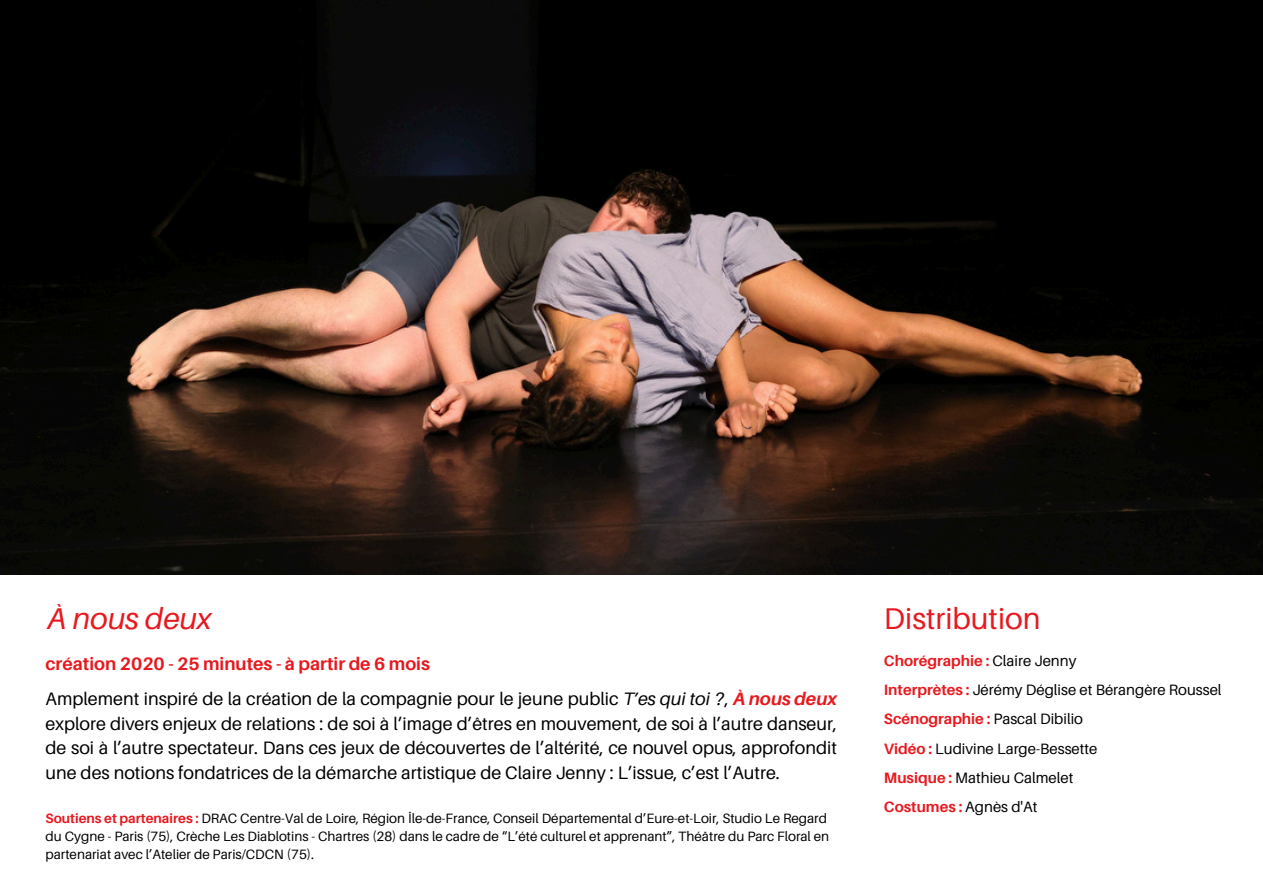
<style>
.page{position:relative;width:1263px;height:894px;background:#fff}
.page>*{position:absolute;margin:0;border:0;box-sizing:border-box;transform-origin:0 0}
.t1{font:30px "Aileron";color:#e7191f}
.t2{font:italic 30px "Aileron";color:#e7191f}
.t3{font:18px/24.8px "Aileron";color:#000;text-align:justify}
.t4{font:700 18px "Aileron";color:#e7191f}
.t5{font:15px "Aileron";color:#000}
.t6{font:700 15px "Aileron";color:#e7191f}
.t7{font:13.5px/18px "Aileron";color:#000}
.s1{font-style:italic}
.s2{font-weight:700;font-style:italic;color:#e7191f}
.s3{font-weight:700;color:#e7191f}
.s4{font-weight:400;color:#000}
</style>
<div class="page">
<img style="left:0;top:0;width:1263px;height:574px">
<p class="t2" style="left:47px;top:600px;width:166px">À nous deux</p>
<p class="t4" style="left:46px;top:652px;width:386px">création 2020 - 25 minutes - à partir de 6 mois</p>
<p class="t3" style="left:46px;top:685px;width:793px">Amplement inspiré de la création de la compagnie pour le jeune public <span class="s1">T’es qui toi ?</span>, <span class="s2">À nous deux </span>explore divers enjeux de relations : de soi à l’image d’êtres en mouvement, de soi à l’autre danseur, de soi à l’autre spectateur. Dans ces jeux de découvertes de l’altérité, ce nouvel opus, approfondit une des notions fondatrices de la démarche artistique de Claire Jenny : L’issue, c’est l’Autre.</p>
<p class="t7" style="left:46px;top:809px;width:785px"><span class="s3">Soutiens et partenaires :</span> DRAC Centre-Val de Loire, Région Île-de-France, Conseil Départemental d’Eure-et-Loir, Studio Le Regard du Cygne - Paris (75), Crèche Les Diablotins - Chartres (28) dans le cadre de “L’été culturel et apprenant”, Théâtre du Parc Floral en partenariat avec l’Atelier de Paris/CDCN (75).</p>
<p class="t1" style="left:884px;top:600px;width:158px">Distribution</p>
<h1 class="t6" style="left:884px;top:651px;width:194px">Chorégraphie : <span class="s4">Claire Jenny</span></h1>
<h3 class="t5" style="left:884px;top:680px;width:339px"><span class="s3">Interprètes :</span> Jérémy Déglise et Bérangère Roussel</h3>
<h1 class="t6" style="left:884px;top:709px;width:201px">Scénographie : <span class="s4">Pascal Dibilio</span></h1>
<p class="t5" style="left:884px;top:739px;width:215px"><span class="s3">Vidéo :</span> Ludivine Large-Bessette</p>
<p class="t5" style="left:884px;top:768px;width:191px"><span class="s3">Musique :</span> Mathieu Calmelet</p>
<p class="t6" style="left:884px;top:797px;width:155px">Costumes : <span class="s4">Agnès d'At</span></p>
</div>
